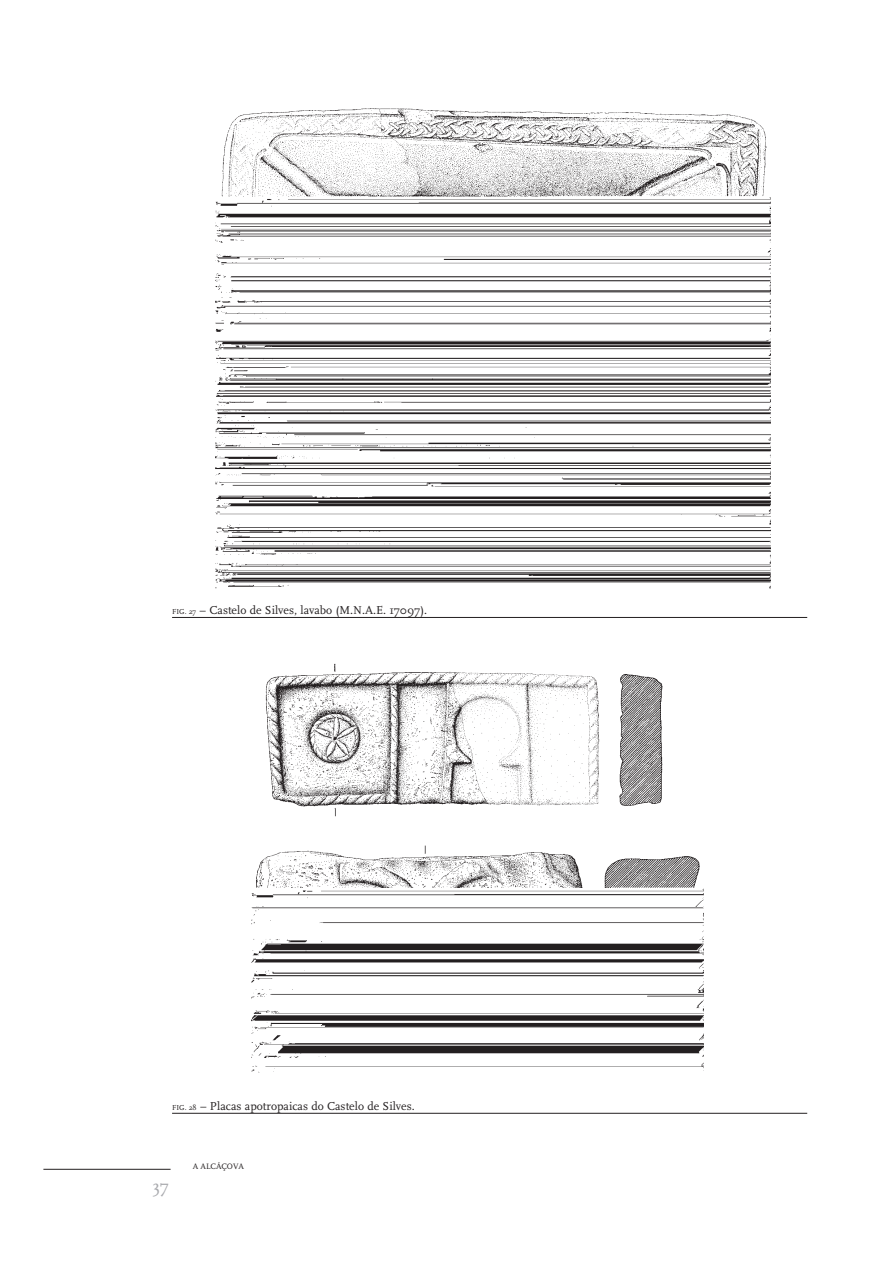
<style>
.page{position:relative;width:893px;height:1263px;background:#fff}
.page>*{position:absolute;margin:0;border:0;box-sizing:border-box;transform-origin:0 0}
.t1{font:18px "FF Scala";color:#a8a9ad}
.t2{font:12px "FF Scala";color:#231f20}
.t3{font:8.25px "FF Scala";color:#231f20}
.s1{font-size:7.5px}
</style>
<div class="page">
<hr style="left:43px;top:1169px;width:127px;height:1px;background:#231f20">
<img style="left:265px;top:663px;width:398px;height:154px">
<img style="left:251px;top:845px;width:452px;height:228px">
<img style="left:216px;top:108px;width:554px;height:481px">
<hr style="left:172px;top:617px;width:635px;height:1px;background:#231f20">
<hr style="left:172px;top:1113px;width:635px;height:1px;background:#231f20">
<p class="t2" style="left:172px;top:605px;width:256px"><span class="s1">FIG. 27</span> – Castelo de Silves, lavabo (M.N.A.E. 17097).</p>
<p class="t2" style="left:172px;top:1101px;width:244px"><span class="s1">FIG. 28</span> – Placas apotropaicas do Castelo de Silves.</p>
<h1 class="t1" style="left:152px;top:1179px;width:18px">37</h1>
<p class="t3" style="left:193px;top:1163px;width:53px">A ALCÁÇOVA</p>
</div>
